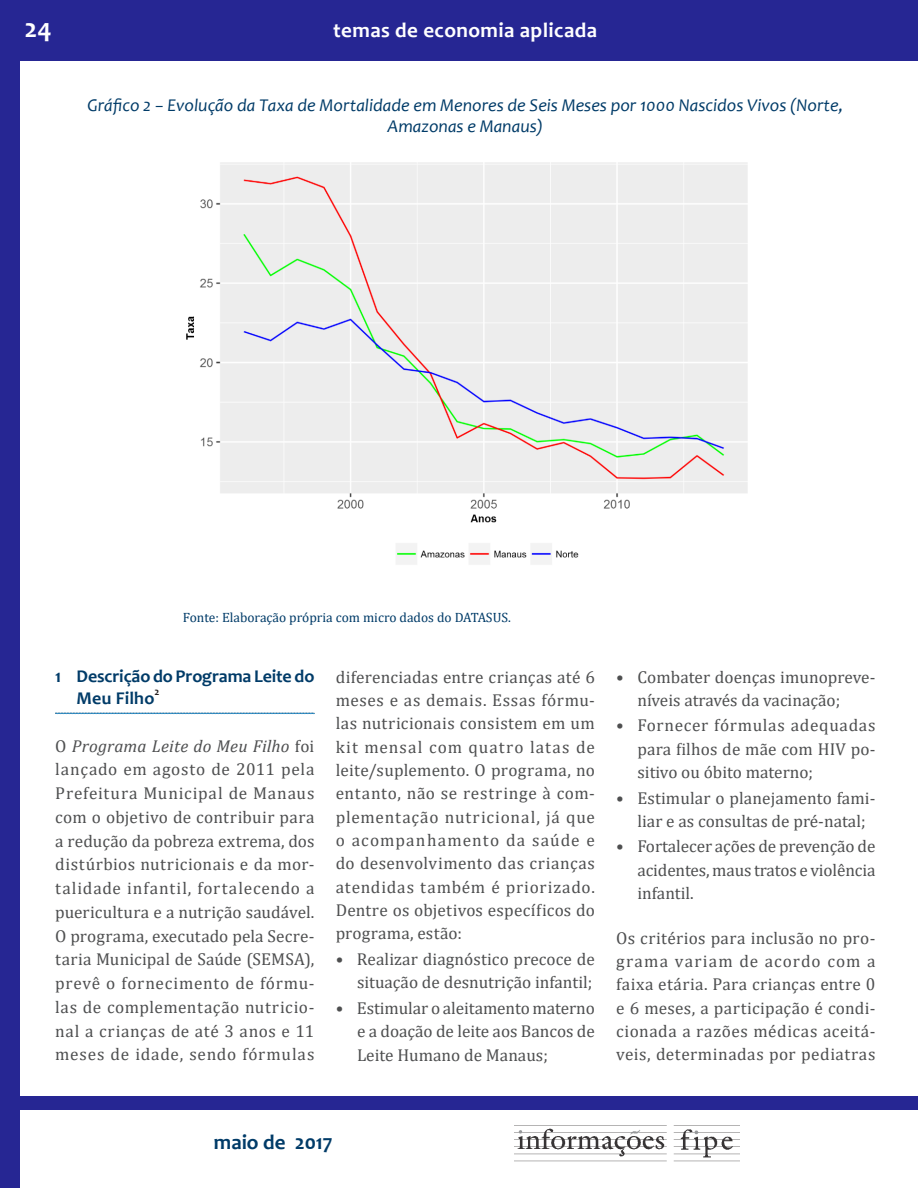
<style>
.page{position:relative;width:918px;height:1188px;background:#fff}
.page>*{position:absolute;margin:0;border:0;box-sizing:border-box;transform-origin:0 0}
.t1{font:700 27px "Candara";color:#fff}
.t2{font:700 21px "Candara";letter-spacing:.02em;color:#fff}
.t3{font:700 21px "Candara";color:#003b68}
.t4{font:italic 18px/21.6px "Candara";color:#003b68;text-align:center}
.t5{font:700 18px/22.2px "Candara";letter-spacing:-.005em;color:#003b68}
.t6{font:17.25px/23.4px "Cambria";letter-spacing:.005em;color:#4e4f50;text-align:justify}
.t7{font:13.5px "Cambria";color:#003b68}
.t8{font:700 10.5px "Candara";color:#231f20}
.s1{font-style:italic}
</style>
<div class="page">
<div style="left:0;top:0;width:20px;height:1188px;background:#262693"></div>
<div style="left:0;top:0;width:918px;height:61px;background:#262693"></div>
<div style="left:15px;top:1097px;width:903px;height:13px;background:#262693"></div>
<img style="left:514px;top:1125px;width:225px;height:37px">
<svg style="left:55px;top:713px;width:260px;height:1px"></svg>
<img style="left:186px;top:162px;width:562px;height:402px">
<h1 class="t1" style="left:25px;top:12px;width:29px">24</h1>
<p class="t2" style="left:333px;top:17px;width:265px">temas de economia aplicada</p>
<p class="t4" style="left:88px;top:94px;width:757px">Gráfico 2 − Evolução da Taxa de Mortalidade em Menores de Seis Meses por 1000 Nascidos Vivos (Norte,<br>Amazonas e Manaus)</p>
<p class="t7" style="left:183px;top:609px;width:329px">Fonte: Elaboração própria com micro dados do DATASUS.</p>
<p class="t5" style="left:77px;top:665px;width:239px;text-indent:-21px">1 Descrição do Programa Leite do<br>Meu Filho</p>
<p class="t8" style="left:155px;top:685px;width:7px">2</p>
<p class="t6" style="left:55px;top:734px;width:261px">O <span class="s1">Programa Leite do Meu Filho</span> foi lançado em agosto de 2011 pela Prefeitura Municipal de Manaus com o objetivo de contribuir para a redução da pobreza extrema, dos distúrbios nutricionais e da mor&shy;talidade infantil, fortalecendo a puericultura e a nutrição saudável.<br>O programa, executado pela Secre&shy;taria Municipal de Saúde (SEMSA), prevê o fornecimento de fórmu&shy;las de complementação nutricio&shy;nal a crianças de até 3 anos e 11 meses de idade, sendo fórmulas</p>
<p class="t6" style="left:336px;top:665px;width:261px">diferenciadas entre crianças até 6 meses e as demais. Essas fórmu&shy;las nutricionais consistem em um kit mensal com quatro latas de leite/suplemento. O programa, no entanto, não se restringe à com&shy;plementação nutricional, já que o acompanhamento da saúde e do desenvolvimento das crianças atendidas também é priorizado.<br>Dentre os objetivos específicos do programa, estão:</p>
<p class="t6" style="left:336px;top:947px;width:261px;text-align:right">• Realizar diagnóstico precoce de situação de desnutrição infantil;</p>
<p class="t6" style="left:357px;top:996px;width:239px;text-indent:-21px">• Estimular o aleitamento materno e a doação de leite aos Bancos de Leite Humano de Manaus;</p>
<p class="t6" style="left:637px;top:665px;width:239px;text-indent:-21px">• Combater doenças imunopreve&shy;níveis através da vacinação;</p>
<p class="t6" style="left:637px;top:714px;width:240px;text-indent:-21px">• Fornecer fórmulas adequadas para filhos de mãe com HIV po&shy;sitivo ou óbito materno;</p>
<p class="t6" style="left:637px;top:786px;width:239px;text-indent:-21px">• Estimular o planejamento fami&shy;liar e as consultas de pré-natal;</p>
<p class="t6" style="left:637px;top:835px;width:239px;text-indent:-21px">• Fortalecer ações de prevenção de acidentes, maus tratos e violência infantil.</p>
<p class="t6" style="left:616px;top:926px;width:261px">Os critérios para inclusão no pro&shy;grama variam de acordo com a faixa etária. Para crianças entre 0 e 6 meses, a participação é condi&shy;cionada a razões médicas aceitá&shy;veis, determinadas por pediatras</p>
<p class="t3" style="left:214px;top:1129px;width:120px">maio de 2017</p>
</div>
